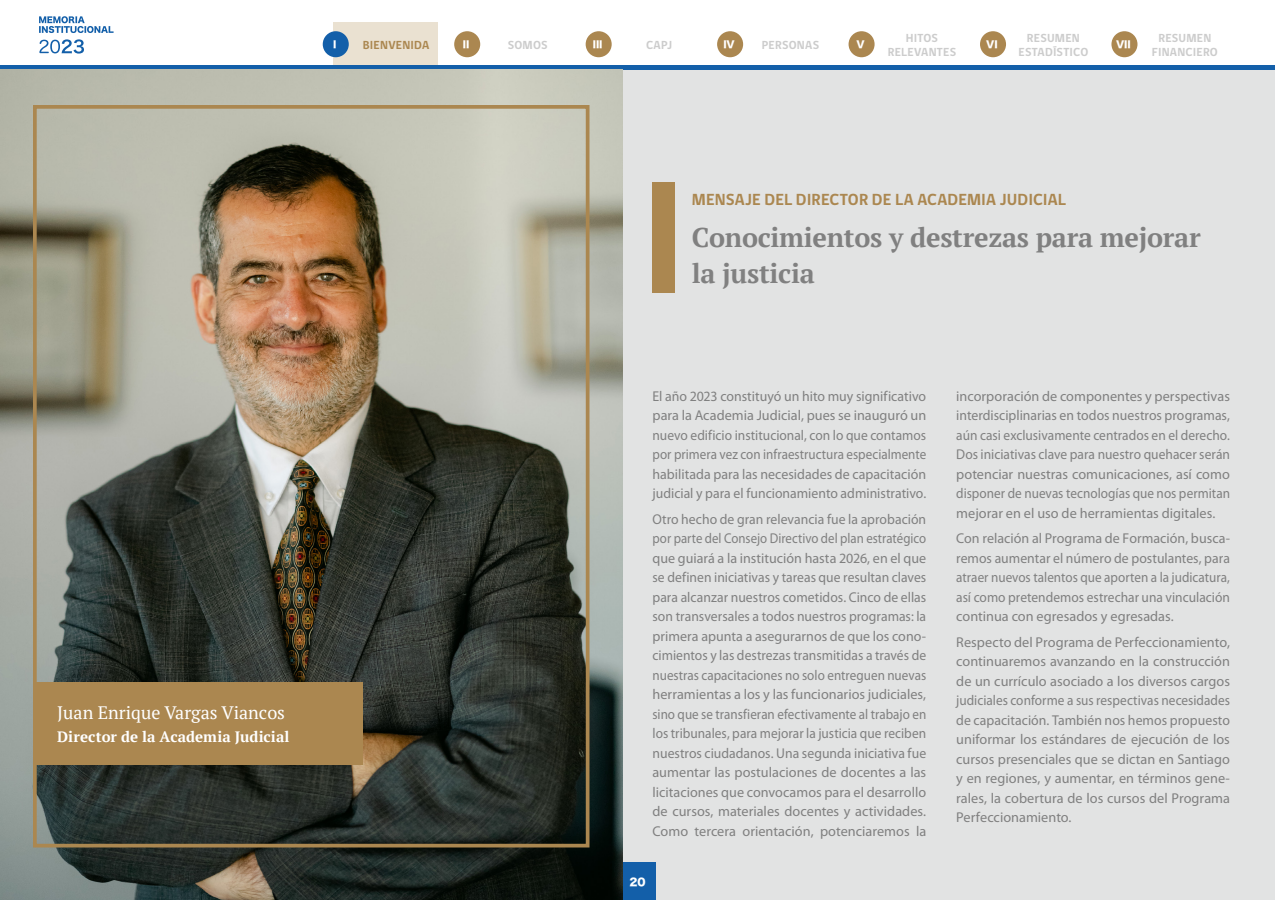
<style>
.page{position:relative;width:1275px;height:900px;background:#fff}
.page>*{position:absolute;margin:0;border:0;box-sizing:border-box;transform-origin:0 0}
.t1{font:700 27px/36px "PT Serif";letter-spacing:-.01em;color:#808080}
.t2{font:18px "PT Serif";color:#fff}
.t3{font:700 16.5px "gob CL";color:#ab8750}
.t4{font:700 15px "PT Serif";letter-spacing:.005em;color:#fff}
.t5{font:14.25px/19.5px "Myriad Pro";color:#808080;text-align:justify}
.t6{font:14.25px/19.5px "Myriad Pro";color:#808080;text-align:justify;scale:.96 1}
.t7{font:700 12px/13.5px "gob CL";letter-spacing:.02em;color:#ccc;text-align:center}
.t8{font:700 12px "gob CL";letter-spacing:.015em;color:#ab8750}
.t9{font:10.5px "Hira Kaku Std W8";color:#fff}
.t10{font:9.6px "Hira Kaku Std W8";color:#fff}
</style>
<div class="page">
<div style="left:334px;top:23px;width:104px;height:42px;background:#eae1d1"></div>
<div style="left:0;top:65px;width:1275px;height:835px;background:#e2e3e3"></div>
<svg style="left:39px;top:16px;width:75px;height:17px"></svg>
<svg style="left:39px;top:39px;width:45px;height:15px"></svg>
<div style="left:0;top:65px;width:1275px;height:5px;background:#135fa9"></div>
<div style="left:323px;top:31px;width:26px;height:26px;background:#135fa9;border-radius:50%"></div>
<div style="left:454px;top:31px;width:26px;height:26px;background:#ab8750;border-radius:50%"></div>
<div style="left:586px;top:31px;width:26px;height:26px;background:#ab8750;border-radius:50%"></div>
<div style="left:717px;top:31px;width:26px;height:26px;background:#ab8750;border-radius:50%"></div>
<div style="left:849px;top:31px;width:26px;height:26px;background:#ab8750;border-radius:50%"></div>
<div style="left:980px;top:31px;width:26px;height:26px;background:#ab8750;border-radius:50%"></div>
<div style="left:1111px;top:31px;width:27px;height:26px;background:#ab8750;border-radius:50%"></div>
<div style="left:619px;top:863px;width:37px;height:37px;background:#135fa9"></div>
<img style="left:0;top:70px;width:622px;height:830px">
<div style="left:33px;top:105px;width:556px;height:743px;border:4px solid #ab8750"></div>
<div style="left:652px;top:182px;width:23px;height:111px;background:#ab8750"></div>
<div style="left:33px;top:682px;width:330px;height:83px;background:#ab8750"></div>
<p class="t7" style="left:888px;top:32px;width:70px">HITOS<br>RELEVANTES</p>
<p class="t7" style="left:1019px;top:32px;width:71px">RESUMEN<br>ESTADÍSTICO</p>
<p class="t7" style="left:1152px;top:32px;width:68px">RESUMEN<br>FINANCIERO</p>
<p class="t10" style="left:333px;top:39px;width:5px">I</p>
<p class="t10" style="left:463px;top:39px;width:8px">II</p>
<p class="t7" style="left:508px;top:38px;width:41px">SOMOS</p>
<p class="t10" style="left:593px;top:39px;width:11px">III</p>
<p class="t7" style="left:646px;top:38px;width:28px">CAPJ</p>
<p class="t10" style="left:723px;top:39px;width:13px">IV</p>
<p class="t7" style="left:762px;top:38px;width:59px">PERSONAS</p>
<p class="t10" style="left:856px;top:39px;width:10px">V</p>
<p class="t10" style="left:986px;top:39px;width:13px">VI</p>
<p class="t10" style="left:1116px;top:39px;width:16px">VII</p>
<p class="t8" style="left:363px;top:37px;width:68px">BIENVENIDA</p>
<p class="t2" style="left:57px;top:701px;width:229px">Juan Enrique Vargas Viancos</p>
<p class="t4" style="left:57px;top:727px;width:234px">Director de la Academia Judicial</p>
<p class="t3" style="left:692px;top:188px;width:376px">MENSAJE DEL DIRECTOR DE LA ACADEMIA JUDICIAL</p>
<h1 class="t1" style="left:692px;top:219px;width:510px">Conocimientos y destrezas para mejorar la justicia</h1>
<p class="t5" style="left:652px;top:386px;width:275px">El año 2023 constituyó un hito muy significativo para la Academia Judicial, pues se inauguró un nuevo edificio institucional, con lo que contamos por primera vez con infraestructura especialmente habilitada para las necesidades de capacitación judicial y para el funcionamiento administrativo.</p>
<p class="t6" style="left:652px;top:509px;width:287px">Otro hecho de gran relevancia fue la aprobación por parte del Consejo Directivo del plan estratégico que guiará a la institución hasta 2026, en el que se definen iniciativas y tareas que resultan claves para alcanzar nuestros cometidos. Cinco de ellas son transversales a todos nuestros programas: la primera apunta a asegurarnos de que los cono&shy;cimientos y las destrezas transmitidas a través de nuestras capacitaciones no solo entreguen nuevas herramientas a los y las funcionarios judiciales, sino que se transfieran efectivamente al trabajo en los tribunales, para mejorar la justicia que reciben nuestros ciudadanos. Una segunda iniciativa fue aumentar las postulaciones de docentes a las licitaciones que convocamos para el desarrollo de cursos, materiales docentes y actividades.<br>Como tercera orientación, potenciaremos la</p>
<p class="t9" style="left:629px;top:876px;width:18px">20</p>
<p class="t5" style="left:956px;top:386px;width:275px">incorporación de componentes y perspectivas interdisciplinarias en todos nuestros programas, aún casi exclusivamente centrados en el derecho.<br>Dos iniciativas clave para nuestro quehacer serán potenciar nuestras comunicaciones, así como disponer de nuevas tecnologías que nos permitan mejorar en el uso de herramientas digitales.</p>
<p class="t5" style="left:956px;top:529px;width:275px">Con relación al Programa de Formación, busca&shy;remos aumentar el número de postulantes, para atraer nuevos talentos que aporten a la judicatura, así como pretendemos estrechar una vinculación continua con egresados y egresadas.</p>
<p class="t5" style="left:956px;top:632px;width:275px">Respecto del Programa de Perfeccionamiento, continuaremos avanzando en la construcción de un currículo asociado a los diversos cargos judiciales conforme a sus respectivas necesidades de capacitación. También nos hemos propuesto uniformar los estándares de ejecución de los cursos presenciales que se dictan en Santiago y en regiones, y aumentar, en términos gene&shy;rales, la cobertura de los cursos del Programa Perfeccionamiento.</p>
</div>
